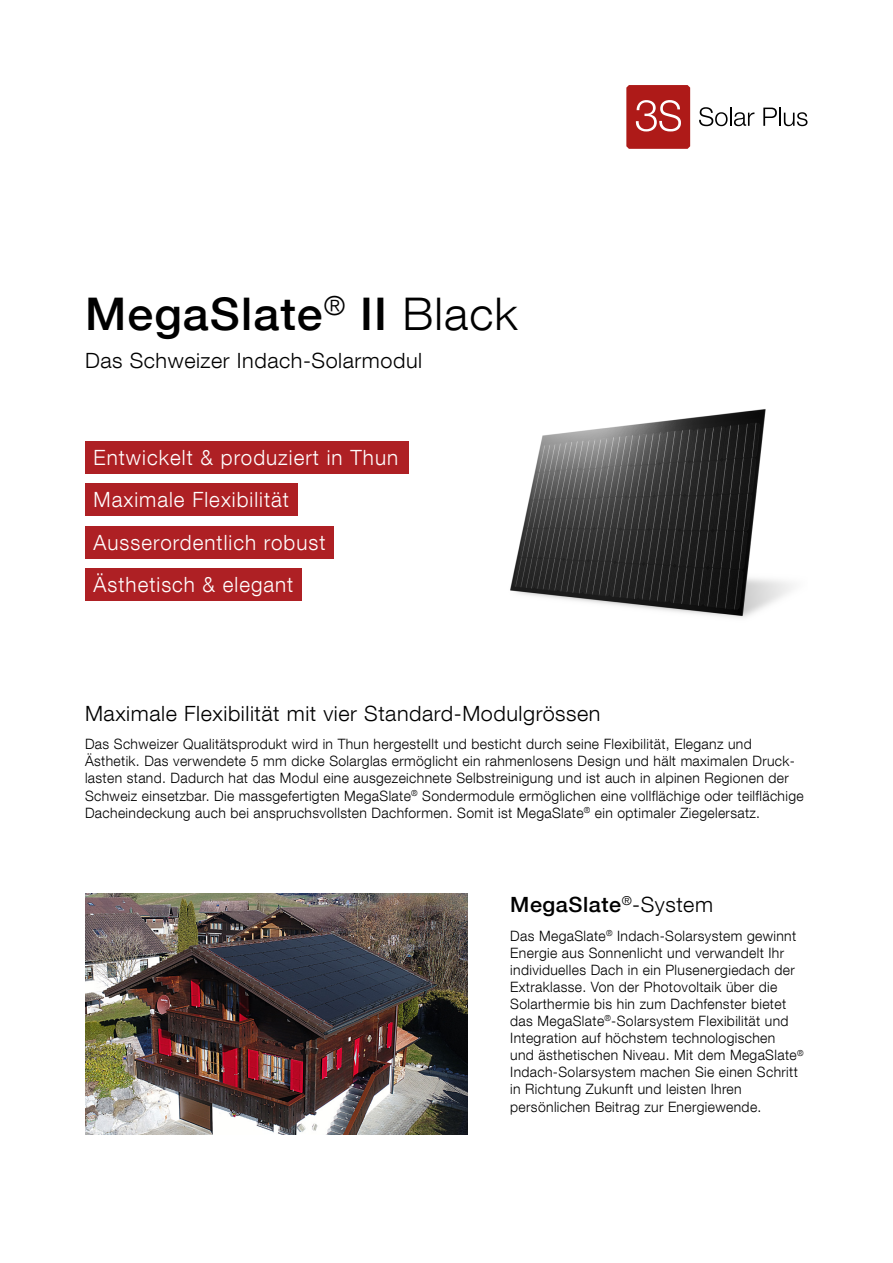
<style>
.page{position:relative;width:893px;height:1263px;background:#fff}
.page>*{position:absolute;margin:0;border:0;box-sizing:border-box;transform-origin:0 0}
.t1{font:500 45px "Helvetica MB 65";letter-spacing:.025em;color:#000}
.t2{font:300 21px/42.5px "Helvetica MB 45";letter-spacing:.05em;color:#fff}
.t3{font:300 21px "Helvetica MB 45";letter-spacing:.025em;color:#000}
.t4{font:500 21px "Helvetica MB 65";letter-spacing:.025em;color:#000}
.t5{font:300 14.25px/17.1px "Helvetica MB 45";letter-spacing:.025em;color:#000}
.s1{font-family:"Helvetica MB 45";font-weight:300}
</style>
<div class="page">
<svg style="left:626px;top:85px;width:64px;height:64px;background:#b63331"></svg>
<svg style="left:699px;top:107px;width:55px;height:19px"></svg>
<svg style="left:763px;top:108px;width:44px;height:18px"></svg>
<img style="left:510px;top:409px;width:283px;height:209px">
<img style="left:85px;top:893px;width:383px;height:241px">
<div style="left:85px;top:441px;width:323px;height:32px;background:#ae2024"></div>
<div style="left:85px;top:526px;width:249px;height:32px;background:#ae2024"></div>
<div style="left:85px;top:569px;width:217px;height:32px;background:#ae2024"></div>
<div style="left:85px;top:484px;width:213px;height:32px;background:#ae2024"></div>
<h1 class="t1" style="left:85px;top:286px;width:434px">MegaSlate<sup>®</sup> II <span class="s1">Black</span></h1>
<h2 class="t3" style="left:85px;top:347px;width:339px">Das Schweizer Indach-Solarmodul</h2>
<h2 class="t2" style="left:94px;top:435px;width:306px">Entwickelt &amp; produziert in Thun</h2>
<h2 class="t2" style="left:94px;top:478px;width:197px">Maximale Flexibilität</h2>
<h2 class="t2" style="left:94px;top:520px;width:233px">Ausserordentlich robust<br>Ästhetisch &amp; elegant</h2>
<h2 class="t3" style="left:85px;top:700px;width:517px">Maximale Flexibilität mit vier Standard-Modulgrössen</h2>
<p class="t5" style="left:85px;top:735px;width:720px">Das Schweizer Qualitätsprodukt wird in Thun hergestellt und besticht durch seine Flexibilität, Eleganz und Ästhetik. Das verwendete 5 mm dicke Solarglas ermöglicht ein rahmenlosens Design und hält maximalen Druck&shy;lasten stand. Dadurch hat das Modul eine ausgezeichnete Selbstreinigung und ist auch in alpinen Regionen der Schweiz einsetzbar. Die massgefertigten MegaSlate<sup>®</sup> Sondermodule ermöglichen eine vollflächige oder teilflächige Dacheindeckung auch bei anspruchsvollsten Dachformen. Somit ist MegaSlate<sup>®</sup> ein optimaler Ziegelersatz.</p>
<h2 class="t4" style="left:510px;top:892px;width:204px">MegaSlate<sup>®</sup><span class="s1">-System</span></h2>
<p class="t5" style="left:510px;top:926px;width:295px">Das MegaSlate<sup>®</sup> Indach-Solarsystem gewinnt Energie aus Sonnenlicht und verwandelt Ihr individuelles Dach in ein Plusenergiedach der Extraklasse. Von der Photovoltaik über die Solarthermie bis hin zum Dachfenster bietet das MegaSlate<sup>®</sup>-Solarsystem Flexibilität und Integration auf höchstem technologischen<br>und ästhetischen Niveau. Mit dem MegaSlate<sup>® </sup>Indach-Solarsystem machen Sie einen Schritt in Richtung Zukunft und leisten Ihren persönlichen Beitrag zur Energiewende.</p>
</div>
